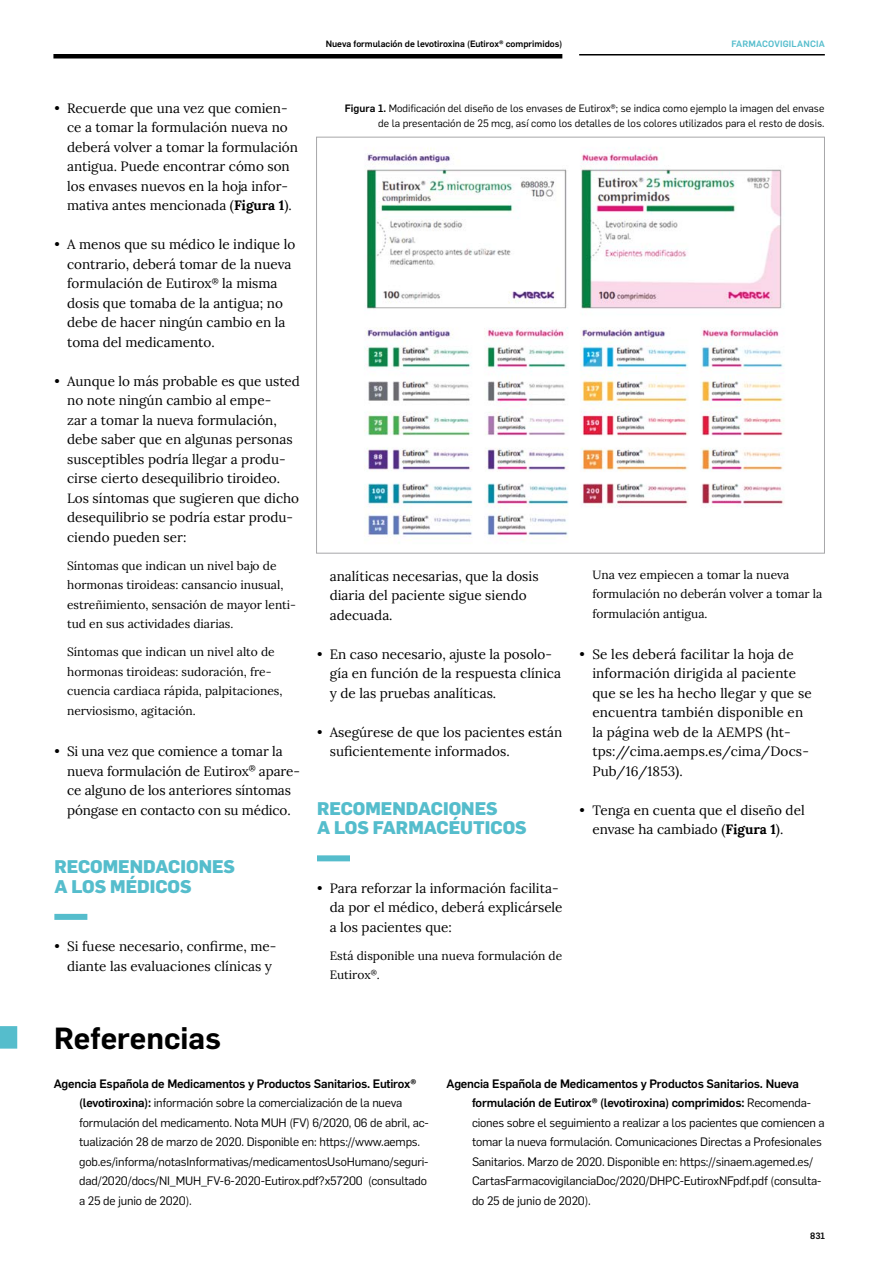
<style>
.page{position:relative;width:893px;height:1263px;background:#fff}
.page>*{position:absolute;margin:0;border:0;box-sizing:border-box;transform-origin:0 0}
.t1{font:600 30px "Flama";color:#000}
.t2{font:800 18px/19.5px "Flama";color:#55bdcc}
.t3{font:13.5px/19.5px "Lora";color:#000}
.t4{font:12px/19.5px "Flama";letter-spacing:-.015em;color:#000}
.t5{font:12px/19.5px "Lora";color:#000}
.t6{font:10.5px/15px "Flama";color:#000;text-align:right}
.t7{font:500 9px "Flama";color:#000}
.t8{font:500 9px "Flama";letter-spacing:.02em;color:#55bdcc}
.s1{font-weight:700}
.s2{font-weight:500}
</style>
<div class="page">
<div style="left:54px;top:914px;width:33px;height:6px;background:#55bdcc"></div>
<div style="left:317px;top:855px;width:33px;height:6px;background:#55bdcc"></div>
<img style="left:364px;top:147px;width:420px;height:391px">
<div style="left:0;top:1026px;width:17px;height:23px;background:#55bdcc"></div>
<div style="left:53px;top:54px;width:509px;height:5px;background:#000"></div>
<hr style="left:579px;top:54px;width:246px;height:2px;background:#000">
<p class="t7" style="left:326px;top:37px;width:238px">Nueva formulación de levotiroxina (Eutirox® comprimidos)</p>
<p class="t8" style="left:731px;top:37px;width:95px">FARMACOVIGILANCIA</p>
<p class="t3" style="left:67px;top:97px;width:232px;text-indent:-13px">• Recuerde que una vez que comien&shy;ce a tomar la formulación nueva no deberá volver a tomar la formulación antigua. Puede encontrar cómo son los envases nuevos en la hoja infor&shy;mativa antes mencionada (<span class="s1">Figura 1</span>).</p>
<p class="t3" style="left:67px;top:234px;width:230px;text-indent:-13px">• A menos que su médico le indique lo contrario, deberá tomar de la nueva formulación de Eutirox<sup>®</sup> la misma dosis que tomaba de la antigua; no debe de hacer ningún cambio en la toma del medicamento.</p>
<p class="t3" style="left:67px;top:370px;width:234px;text-indent:-13px">• Aunque lo más probable es que usted no note ningún cambio al empe-<br>zar a tomar la nueva formulación, debe saber que en algunas personas susceptibles podría llegar a produ&shy;cirse cierto desequilibrio tiroideo.<br>Los síntomas que sugieren que dicho desequilibrio se podría estar produ&shy;ciendo pueden ser:</p>
<p class="t5" style="left:67px;top:555px;width:230px">Síntomas que indican un nivel bajo de hormonas tiroideas: cansancio inusual, estreñimiento, sensación de mayor lenti&shy;tud en sus actividades diarias.</p>
<p class="t5" style="left:67px;top:641px;width:217px">Síntomas que indican un nivel alto de hormonas tiroideas: sudoración, fre&shy;cuencia cardiaca rápida, palpitaciones, nerviosismo, agitación.</p>
<p class="t3" style="left:67px;top:741px;width:234px;text-indent:-13px">• Si una vez que comience a tomar la nueva formulación de Eutirox<sup>®</sup> apare&shy;ce alguno de los anteriores síntomas póngase en contacto con su médico.</p>
<h2 class="t2" style="left:54px;top:856px;width:182px">RECOMENDACIONES<br>A LOS MÉDICOS</h2>
<p class="t3" style="left:67px;top:936px;width:211px;text-indent:-13px">• Si fuese necesario, confirme, me&shy;diante las evaluaciones clínicas y</p>
<p class="t6" style="left:345px;top:100px;width:481px"><span class="s2">Figura 1.</span> Modificación del diseño de los envases de Eutirox®; se indica como ejemplo la imagen del envase de la presentación de 25 mcg, así como los detalles de los colores utilizados para el resto de dosis.</p>
<p class="t3" style="left:330px;top:565px;width:210px">analíticas necesarias, que la dosis diaria del paciente sigue siendo adecuada.</p>
<p class="t3" style="left:330px;top:643px;width:233px;text-indent:-13px">• En caso necesario, ajuste la posolo&shy;gía en función de la respuesta clínica y de las pruebas analíticas.</p>
<p class="t3" style="left:330px;top:721px;width:234px;text-indent:-13px">• Asegúrese de que los pacientes están suficientemente informados.</p>
<h2 class="t2" style="left:317px;top:797px;width:211px">RECOMENDACIONES<br>A LOS FARMACÉUTICOS</h2>
<p class="t3" style="left:330px;top:877px;width:234px;text-indent:-13px">• Para reforzar la información facilita&shy;da por el médico, deberá explicársele a los pacientes que:</p>
<p class="t5" style="left:330px;top:945px;width:234px">Está disponible una nueva formulación de<br>Eutirox<sup>®</sup>.</p>
<p class="t5" style="left:592px;top:564px;width:231px">Una vez empiecen a tomar la nueva formulación no deberán volver a tomar la formulación antigua.</p>
<p class="t3" style="left:592px;top:643px;width:221px;text-indent:-13px">• Se les deberá facilitar la hoja de información dirigida al paciente que se les ha hecho llegar y que se encuentra también disponible en la página web de la AEMPS (ht&shy;tps://cima.aemps.es/cima/Docs-<br>Pub/16/1853).</p>
<p class="t3" style="left:592px;top:799px;width:214px;text-indent:-13px">• Tenga en cuenta que el diseño del envase ha cambiado (<span class="s1">Figura 1</span>).</p>
<h1 class="t1" style="left:54px;top:1016px;width:168px">Referencias</h1>
<p class="t4" style="left:79px;top:1073px;width:351px;text-indent:-26px"><span class="s2">Agencia Española de Medicamentos y Productos Sanitarios. Eutirox® (levotiroxina):</span> información sobre la comercialización de la nueva formulación del medicamento. Nota MUH (FV) 6/2020, 06 de abril, ac&shy;tualización 28 de marzo de 2020. Disponible en: https://www.aemps. gob.es/informa/notasInformativas/medicamentosUsoHumano/seguri&shy;dad/2020/docs/NI_MUH_FV-6-2020-Eutirox.pdf?x57200 (consultado a 25 de junio de 2020).</p>
<p class="t4" style="left:472px;top:1073px;width:354px;text-indent:-26px"><span class="s2">Agencia Española de Medicamentos y Productos Sanitarios. Nueva formulación de Eutirox® (levotiroxina) comprimidos:</span> Recomenda&shy;ciones sobre el seguimiento a realizar a los pacientes que comiencen a tomar la nueva formulación. Comunicaciones Directas a Profesionales Sanitarios. Marzo de 2020. Disponible en: https://sinaem.agemed.es/ CartasFarmacovigilanciaDoc/2020/DHPC-EutiroxNFpdf.pdf (consulta&shy;do 25 de junio de 2020).</p>
<p class="t7" style="left:810px;top:1229px;width:17px">831</p>
</div>
